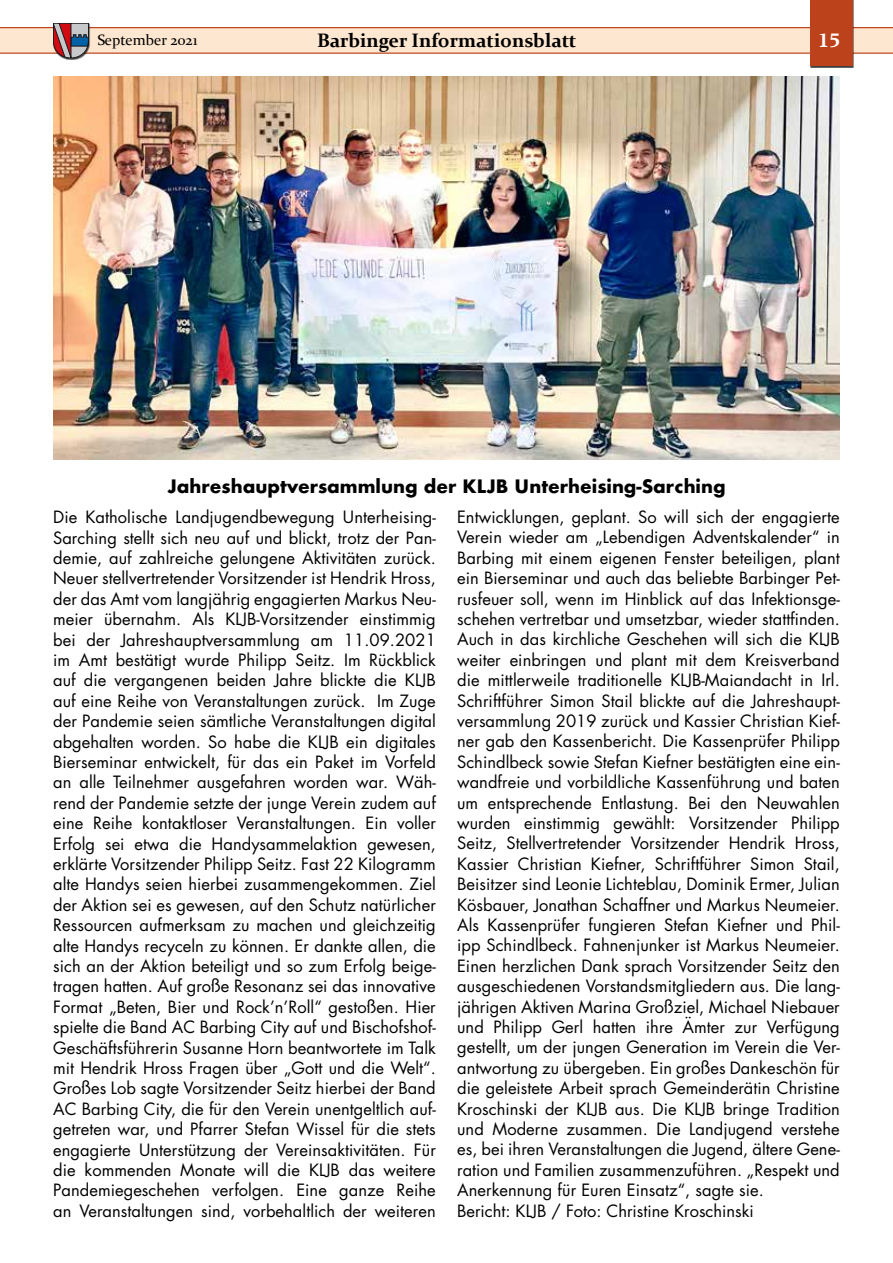
<style>
.page{position:relative;width:893px;height:1263px;background:#fff}
.page>*{position:absolute;margin:0;border:0;box-sizing:border-box;transform-origin:0 0}
.t1{font:700 19.5px "Constantia";color:#000}
.t2{font:700 19.5px "Constantia";color:#fff}
.t3{font:700 18px "Futura";color:#000}
.t4{font:16.5px/20.4px "Futura";letter-spacing:.005em;color:#000;text-align:justify}
.t5{font:15px "Constantia";color:#000}
</style>
<div class="page">
<div style="left:0;top:28px;width:893px;height:25px;background:#fee7d0"></div>
<hr style="left:0;top:53px;width:893px;height:1px;background:#bc421b">
<hr style="left:0;top:27px;width:893px;height:1px;background:#bc421b">
<div style="left:810px;top:0;width:44px;height:68px;background:#404040"></div>
<div style="left:810px;top:0;width:43px;height:66px;background:#bc421b"></div>
<div style="left:53px;top:24px;width:38px;height:36px;background:#000;opacity:.75"></div>
<svg style="left:53px;top:23px;width:36px;height:35px"></svg>
<img style="left:53px;top:77px;width:787px;height:382px">
<p class="t5" style="left:97px;top:30px;width:102px">September 2021</p>
<p class="t1" style="left:317px;top:27px;width:261px">Barbinger Informationsblatt</p>
<p class="t2" style="left:818px;top:26px;width:23px">15</p>
<p class="t3" style="left:167px;top:473px;width:560px">Jahreshauptversammlung der KLJB Unterheising-Sarching</p>
<p class="t4" style="left:53px;top:507px;width:384px">Die Katholische Landjugendbewegung Unterheising-Sarching stellt sich neu auf und blickt, trotz der Pan&shy;demie, auf zahlreiche gelungene Aktivitäten zurück.<br>Neuer stellvertretender Vorsitzender ist Hendrik Hross, der das Amt vom langjährig engagierten Markus Neu&shy;meier übernahm. Als KLJB-Vorsitzender einstimmig bei der Jahreshauptversammlung am 11.09.2021 im Amt bestätigt wurde Philipp Seitz. Im Rückblick auf die vergangenen beiden Jahre blickte die KLJB auf eine Reihe von Veranstaltungen zurück. Im Zuge der Pandemie seien sämtliche Veranstaltungen digital abgehalten worden. So habe die KLJB ein digitales Bierseminar entwickelt, für das ein Paket im Vorfeld an alle Teilnehmer ausgefahren worden war. Wäh&shy;rend der Pandemie setzte der junge Verein zudem auf eine Reihe kontaktloser Veranstaltungen. Ein voller Erfolg sei etwa die Handysammelaktion gewesen, erklärte Vorsitzender Philipp Seitz. Fast 22 Kilogramm alte Handys seien hierbei zusammengekommen. Ziel der Aktion sei es gewesen, auf den Schutz natürlicher Ressourcen aufmerksam zu machen und gleichzeitig alte Handys recyceln zu können. Er dankte allen, die sich an der Aktion beteiligt und so zum Erfolg beige&shy;tragen hatten. Auf große Resonanz sei das innovative Format „Beten, Bier und Rock’n’Roll“ gestoßen. Hier spielte die Band AC Barbing City auf und Bischofshof-Geschäftsführerin Susanne Horn beantwortete im Talk mit Hendrik Hross Fragen über „Gott und die Welt“.<br>Großes Lob sagte Vorsitzender Seitz hierbei der Band AC Barbing City, die für den Verein unentgeltlich auf&shy;getreten war, und Pfarrer Stefan Wissel für die stets engagierte Unterstützung der Vereinsaktivitäten. Für die kommenden Monate will die KLJB das weitere Pandemiegeschehen verfolgen. Eine ganze Reihe an Veranstaltungen sind, vorbehaltlich der weiteren</p>
<p class="t4" style="left:457px;top:507px;width:384px;text-align:left">Entwicklungen, geplant. So will sich der engagierte Verein wieder am „Lebendigen Adventskalender“ in Barbing mit einem eigenen Fenster beteiligen, plant ein Bierseminar und auch das beliebte Barbinger Pet&shy;rusfeuer soll, wenn im Hinblick auf das Infektionsge&shy;schehen vertretbar und umsetzbar, wieder stattfinden.<br>Auch in das kirchliche Geschehen will sich die KLJB weiter einbringen und plant mit dem Kreisverband die mittlerweile traditionelle KLJB-Maiandacht in Irl.<br>Schriftführer Simon Stail blickte auf die Jahreshaupt&shy;versammlung 2019 zurück und Kassier Christian Kief&shy;ner gab den Kassenbericht. Die Kassenprüfer Philipp Schindlbeck sowie Stefan Kiefner bestätigten eine ein&shy;wandfreie und vorbildliche Kassenführung und baten um entsprechende Entlastung. Bei den Neuwahlen wurden einstimmig gewählt: Vorsitzender Philipp Seitz, Stellvertretender Vorsitzender Hendrik Hross, Kassier Christian Kiefner, Schriftführer Simon Stail, Beisitzer sind Leonie Lichteblau, Dominik Ermer, Julian Kösbauer, Jonathan Schaffner und Markus Neumeier.<br>Als Kassenprüfer fungieren Stefan Kiefner und Phil&shy;ipp Schindlbeck. Fahnenjunker ist Markus Neumeier.<br>Einen herzlichen Dank sprach Vorsitzender Seitz den ausgeschiedenen Vorstandsmitgliedern aus. Die lang&shy;jährigen Aktiven Marina Großziel, Michael Niebauer und Philipp Gerl hatten ihre Ämter zur Verfügung gestellt, um der jungen Generation im Verein die Ver&shy;antwortung zu übergeben. Ein großes Dankeschön für die geleistete Arbeit sprach Gemeinderätin Christine Kroschinski der KLJB aus. Die KLJB bringe Tradition und Moderne zusammen. Die Landjugend verstehe es, bei ihren Veranstaltungen die Jugend, ältere Gene&shy;ration und Familien zusammenzuführen. „Respekt und Anerkennung für Euren Einsatz“, sagte sie.<br>Bericht: KLJB / Foto: Christine Kroschinski</p>
</div>
